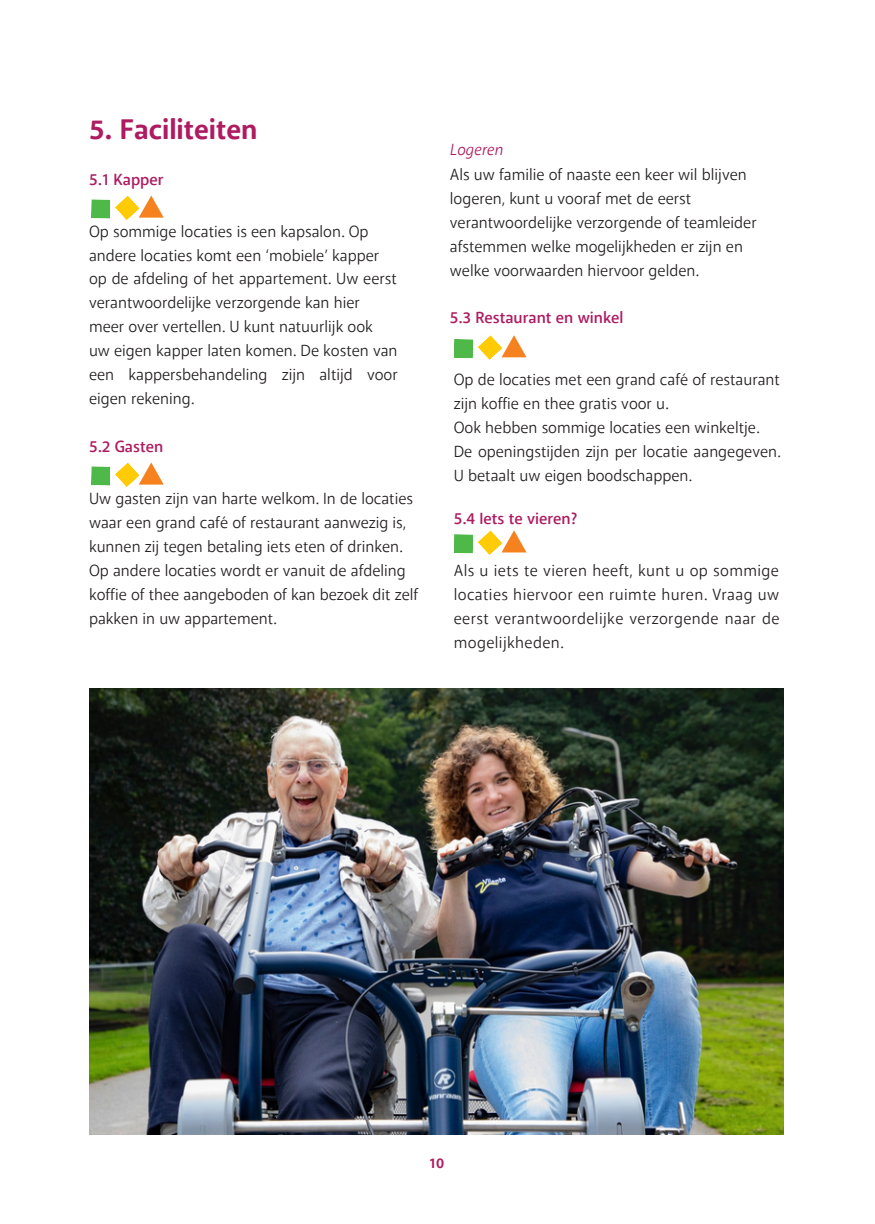
<style>
.page{position:relative;width:875px;height:1224px;background:#fff}
.page>*{position:absolute;margin:0;border:0;box-sizing:border-box;transform-origin:0 0}
.t1{font:700 28px "Anago";color:#ae1b60}
.t2{font:16px/24px "Anago";color:#231f20}
.t3{font:500 16px "Anago";color:#ae1b60}
.t4{font:italic 16px "Anago";color:#ae1b60}
.t5{font:700 14px "Anago";color:#ae1b60}
</style>
<div class="page">
<img style="left:89px;top:689px;width:694px;height:446px">
<svg style="left:91px;top:195px;width:72px;height:25px"></svg>
<svg style="left:91px;top:462px;width:72px;height:25px"></svg>
<svg style="left:454px;top:335px;width:72px;height:25px"></svg>
<svg style="left:454px;top:530px;width:72px;height:25px"></svg>
<h1 class="t1" style="left:89px;top:117px;width:170px">5. Faciliteiten</h1>
<p class="t3" style="left:89px;top:173px;width:76px">5.1 Kapper</p>
<p class="t2" style="left:89px;top:220px;width:310px">Op sommige locaties is een kapsalon. Op andere locaties komt een ‘mobiele’ kapper op de afdeling of het appartement. Uw eerst verantwoordelijke verzorgende kan hier meer over vertellen. U kunt natuurlijk ook<br>uw eigen kapper laten komen. De kosten van een kappersbehandeling zijn altijd voor eigen rekening.</p>
<p class="t3" style="left:89px;top:440px;width:76px">5.2 Gasten</p>
<p class="t2" style="left:89px;top:488px;width:330px">Uw gasten zijn van harte welkom. In de locaties waar een grand café of restaurant aanwezig is, kunnen zij tegen betaling iets eten of drinken.<br>Op andere locaties wordt er vanuit de afdeling koffie of thee aangeboden of kan bezoek dit zelf pakken in uw appartement.</p>
<p class="t4" style="left:449px;top:143px;width:55px">Logeren</p>
<p class="t2" style="left:449px;top:164px;width:308px">Als uw familie of naaste een keer wil blijven logeren, kunt u vooraf met de eerst verantwoordelijke verzorgende of teamleider afstemmen welke mogelijkheden er zijn en welke voorwaarden hiervoor gelden.</p>
<p class="t3" style="left:449px;top:311px;width:175px">5.3 Restaurant en winkel</p>
<p class="t2" style="left:453px;top:369px;width:328px">Op de locaties met een grand café of restaurant zijn koffie en thee gratis voor u.<br>Ook hebben sommige locaties een winkeltje.<br>De openingstijden zijn per locatie aangegeven.<br>U betaalt uw eigen boodschappen.</p>
<p class="t3" style="left:453px;top:512px;width:125px">5.4 Iets te vieren?</p>
<p class="t2" style="left:453px;top:560px;width:327px;text-align:justify">Als u iets te vieren heeft, kunt u op sommige locaties hiervoor een ruimte huren. Vraag uw eerst verantwoordelijke verzorgende naar de mogelijkheden.</p>
<p class="t5" style="left:429px;top:1158px;width:16px">10</p>
</div>
